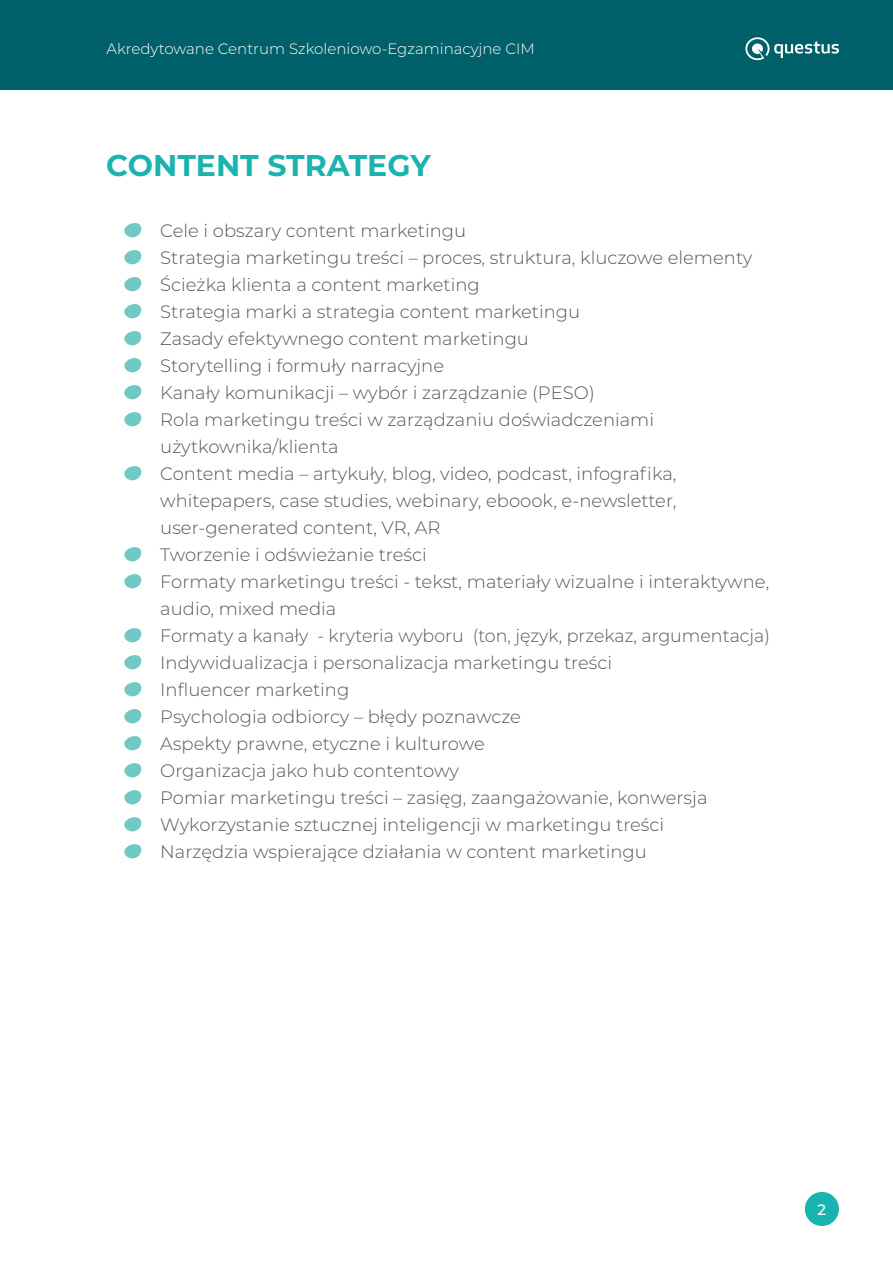
<style>
.page{position:relative;width:893px;height:1263px;background:#fff}
.page>*{position:absolute;margin:0;border:0;box-sizing:border-box;transform-origin:0 0}
.t1{font:700 30px "Montserrat";color:#1bb3af}
.t2{font:300 18px/27px "Montserrat";color:#52575a}
.t3{font:300 15px "Montserrat";color:#fff}
.t4{font:500 15px "Montserrat";color:#fff}
</style>
<div class="page">
<div style="left:805px;top:1192px;width:34px;height:34px;background:#1bb3af;border-radius:50%"></div>
<div style="left:0;top:0;width:893px;height:89px;background:#006069"></div>
<svg style="left:745px;top:37px;width:94px;height:23px"></svg>
<svg style="left:124px;top:223px;width:18px;height:15px"></svg>
<svg style="left:124px;top:250px;width:18px;height:15px"></svg>
<svg style="left:124px;top:277px;width:18px;height:15px"></svg>
<svg style="left:124px;top:304px;width:18px;height:15px"></svg>
<svg style="left:124px;top:331px;width:18px;height:15px"></svg>
<svg style="left:124px;top:358px;width:18px;height:15px"></svg>
<svg style="left:124px;top:385px;width:18px;height:15px"></svg>
<svg style="left:124px;top:412px;width:18px;height:15px"></svg>
<svg style="left:124px;top:466px;width:18px;height:15px"></svg>
<svg style="left:124px;top:547px;width:18px;height:15px"></svg>
<svg style="left:124px;top:574px;width:18px;height:15px"></svg>
<svg style="left:124px;top:628px;width:18px;height:15px"></svg>
<svg style="left:124px;top:655px;width:18px;height:15px"></svg>
<svg style="left:124px;top:682px;width:18px;height:15px"></svg>
<svg style="left:124px;top:709px;width:18px;height:15px"></svg>
<svg style="left:124px;top:736px;width:18px;height:15px"></svg>
<svg style="left:124px;top:763px;width:18px;height:15px"></svg>
<svg style="left:124px;top:790px;width:18px;height:15px"></svg>
<svg style="left:124px;top:817px;width:18px;height:15px"></svg>
<svg style="left:124px;top:844px;width:18px;height:15px"></svg>
<p class="t3" style="left:107px;top:38px;width:430px">Akredytowane Centrum Szkoleniowo-Egzaminacyjne CIM</p>
<h1 class="t1" style="left:106px;top:143px;width:326px">CONTENT STRATEGY</h1>
<p class="t2" style="left:160px;top:217px;width:611px">Cele i obszary content marketingu<br>Strategia marketingu treści – proces, struktura, kluczowe elementy Ścieżka klienta a content marketing<br>Strategia marki a strategia content marketingu<br>Zasady efektywnego content marketingu<br>Storytelling i formuły narracyjne<br>Kanały komunikacji – wybór i zarządzanie (PESO)<br>Rola marketingu treści w zarządzaniu doświadczeniami użytkownika/klienta<br>Content media – artykuły, blog, video, podcast, infografika, whitepapers, case studies, webinary, eboook, e-newsletter, user-generated content, VR, AR<br>Tworzenie i odświeżanie treści<br>Formaty marketingu treści - tekst, materiały wizualne i interaktywne, audio, mixed media<br>Formaty a kanały - kryteria wyboru (ton, język, przekaz, argumentacja)<br>Indywidualizacja i personalizacja marketingu treści<br>Influencer marketing<br>Psychologia odbiorcy – błędy poznawcze<br>Aspekty prawne, etyczne i kulturowe<br>Organizacja jako hub contentowy<br>Pomiar marketingu treści – zasięg, zaangażowanie, konwersja Wykorzystanie sztucznej inteligencji w marketingu treści<br>Narzędzia wspierające działania w content marketingu</p>
<p class="t4" style="left:818px;top:1199px;width:10px">2</p>
</div>
